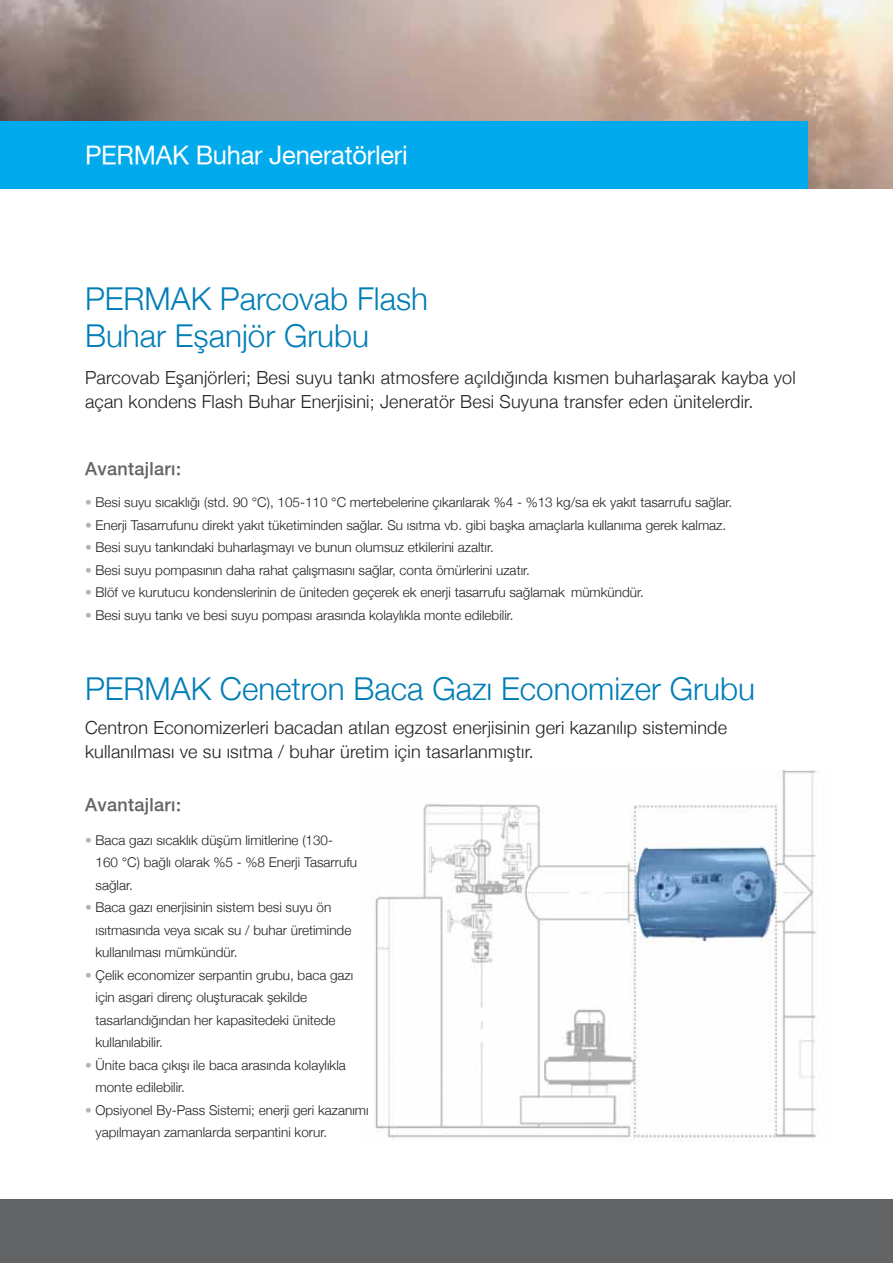
<style>
.page{position:relative;width:893px;height:1263px;background:#fff}
.page>*{position:absolute;margin:0;border:0;box-sizing:border-box;transform-origin:0 0}
.t1{font:300 31.5px/37.5px "Helvetica Neue";color:#007db7}
.t2{font:25.5px "Helvetica T";letter-spacing:-.01em;color:#fff}
.t3{font:300 18px/24px "Helvetica Neue";letter-spacing:.01em;color:#231f20}
.t4{font:18px "Helvetica T Medium";letter-spacing:.02em;color:#636466}
.t5{font:300 13.5px/22.5px "Helvetica Neue";color:#231f20}
.s1{color:#b1b4b6}
</style>
<div class="page">
<img style="left:0;top:0;width:893px;height:188px">
<div style="left:0;top:121px;width:808px;height:67px;background:#00aaec"></div>
<img style="left:375px;top:771px;width:442px;height:371px">
<div style="left:0;top:1199px;width:893px;height:64px;background:#636466"></div>
<h2 class="t2" style="left:85px;top:139px;width:324px">PERMAK Buhar Jeneratörleri</h2>
<h1 class="t1" style="left:85px;top:279px;width:345px">PERMAK Parcovab Flash<br>Buhar Eşanjör Grubu</h1>
<h3 class="t3" style="left:85px;top:365px;width:712px">Parcovab Eşanjörleri; Besi suyu tankı atmosfere açıldığında kısmen buharlaşarak kayba yol açan kondens Flash Buhar Enerjisini; Jeneratör Besi Suyuna transfer eden ünitelerdir.</h3>
<h3 class="t4" style="left:85px;top:458px;width:97px">Avantajlar›:</h3>
<p class="t5" style="left:85px;top:491px;width:649px"><span class="s1">•</span> Besi suyu sıcaklığı (std. 90 °C), 105-110 °C mertebelerine çıkarılarak %4 - %13 kg/sa ek yakıt tasarrufu sağlar.</p>
<p class="t5" style="left:85px;top:513px;width:643px"><span class="s1">•</span> Enerji Tasarrufunu direkt yakıt tüketiminden sağlar. Su ısıtma vb. gibi başka amaçlarla kullanıma gerek kalmaz.</p>
<p class="t5" style="left:85px;top:536px;width:410px"><span class="s1">•</span> Besi suyu tankındaki buharlaşmayı ve bunun olumsuz etkilerini azaltır.</p>
<p class="t5" style="left:85px;top:558px;width:446px"><span class="s1">•</span> Besi suyu pompasının daha rahat çalışmasını sağlar, conta ömürlerini uzatır.</p>
<p class="t5" style="left:85px;top:581px;width:560px"><span class="s1">•</span> Blöf ve kurutucu kondenslerinin de üniteden geçerek ek enerji tasarrufu sağlamak mümkündür.</p>
<p class="t5" style="left:85px;top:603px;width:430px"><span class="s1">•</span> Besi suyu tankı ve besi suyu pompası arasında kolaylıkla monte edilebilir.</p>
<h1 class="t1" style="left:85px;top:669px;width:671px">PERMAK Cenetron Baca Gazı Economizer Grubu</h1>
<h3 class="t3" style="left:85px;top:715px;width:644px">Centron Economizerleri bacadan atılan egzost enerjisinin geri kazanılıp sisteminde kullanılması ve su ısıtma / buhar üretim için tasarlanmıştır.</h3>
<h3 class="t4" style="left:85px;top:794px;width:97px">Avantajlar›:</h3>
<p class="t5" style="left:96px;top:828px;width:263px;text-indent:-11px"><span class="s1">•</span> Baca gazı sıcaklık düşüm limitlerine (130-<br>160 °C) bağlı olarak %5 - %8 Enerji Tasarrufu sağlar.</p>
<p class="t5" style="left:96px;top:896px;width:257px;text-indent:-11px"><span class="s1">•</span> Baca gazı enerjisinin sistem besi suyu ön ısıtmasında veya sıcak su / buhar üretiminde kullanılması mümkündür.</p>
<p class="t5" style="left:96px;top:963px;width:259px;text-indent:-11px"><span class="s1">•</span> Çelik economizer serpantin grubu, baca gazı için asgari direnç oluşturacak şekilde tasarlandığından her kapasitedeki ünitede kullanılabilir.</p>
<p class="t5" style="left:96px;top:1053px;width:252px;text-indent:-11px"><span class="s1">•</span> Ünite baca çıkışı ile baca arasında kolaylıkla monte edilebilir.</p>
<p class="t5" style="left:96px;top:1098px;width:275px;text-indent:-11px"><span class="s1">•</span> Opsiyonel By-Pass Sistemi; enerji geri kazanımı yapılmayan zamanlarda serpantini korur.</p>
</div>
